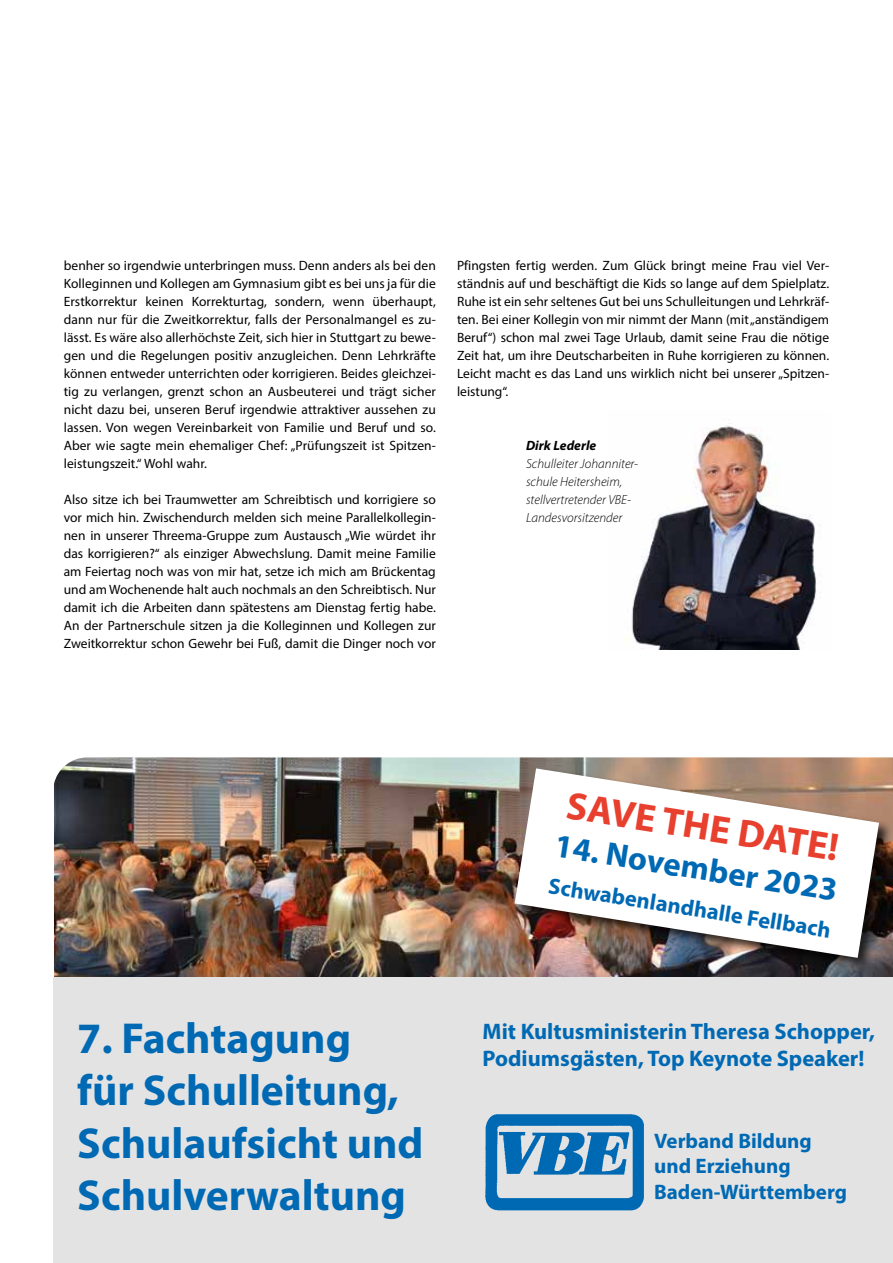
<style>
.page{position:relative;width:893px;height:1263px;background:#fff}
.page>*{position:absolute;margin:0;border:0;box-sizing:border-box;transform-origin:0 0}
.t1{font:700 43.5px/52.2px "Myriad Pro";color:#0069b4}
.t2{font:700 39px "Myriad Pro";color:#e8402f}
.t3{font:700 33px "Myriad Pro";color:#0069b4}
.t4{font:700 22.5px/27px "Myriad Pro";color:#0069b4}
.t5{font:700 21px/25.5px "Myriad Pro";color:#0069b4}
.t6{font:13.5px/18px "Myriad Pro";color:#000;text-align:justify}
.t7{font:italic 700 13.5px "Myriad Pro";color:#000}
.t8{font:italic 300 13.2px/18px "Myriad Pro";color:#000}
.t9{font:italic 600 9px "Myriad Pro";color:#0069b4}
</style>
<div class="page">
<img style="left:625px;top:425px;width:196px;height:225px">
<img style="left:54px;top:757px;width:839px;height:220px">
<div style="left:53px;top:977px;width:840px;height:286px;background:#e3e3e3"></div>
<img style="left:485px;top:1114px;width:159px;height:97px">
<div style="left:513px;top:767px;width:380px;height:204px;background:#000;opacity:.75"></div>
<img style="left:515px;top:768px;width:364px;height:190px">
<p class="t6" style="left:64px;top:256px;width:374px">benher so irgendwie unterbringen muss. Denn anders als bei den Kolleginnen und Kollegen am Gymnasium gibt es bei uns ja für die Erstkorrektur keinen Korrekturtag, sondern, wenn überhaupt, dann nur für die Zweitkorrektur, falls der Personalmangel es zu&shy;lässt. Es wäre also allerhöchste Zeit, sich hier in Stuttgart zu bewe&shy;gen und die Regelungen positiv anzugleichen. Denn Lehrkräfte können entweder unterrichten oder korrigieren. Beides gleichzei&shy;tig zu verlangen, grenzt schon an Ausbeuterei und trägt sicher nicht dazu bei, unseren Beruf irgendwie attraktiver aussehen zu lassen. Von wegen Vereinbarkeit von Familie und Beruf und so.<br>Aber wie sagte mein ehemaliger Chef: „Prüfungszeit ist Spitzen&shy;leistungszeit.“ Wohl wahr.</p>
<p class="t6" style="left:64px;top:490px;width:374px">Also sitze ich bei Traumwetter am Schreibtisch und korrigiere so vor mich hin. Zwischendurch melden sich meine Parallelkollegin&shy;nen in unserer Threema-Gruppe zum Austausch „Wie würdet ihr das korrigieren?“ als einziger Abwechslung. Damit meine Familie am Feiertag noch was von mir hat, setze ich mich am Brückentag und am Wochenende halt auch nochmals an den Schreibtisch. Nur damit ich die Arbeiten dann spätestens am Dienstag fertig habe.<br>An der Partnerschule sitzen ja die Kolleginnen und Kollegen zur Zweitkorrektur schon Gewehr bei Fuß, damit die Dinger noch vor</p>
<p class="t6" style="left:457px;top:256px;width:374px">Pfingsten fertig werden. Zum Glück bringt meine Frau viel Ver&shy;ständnis auf und beschäftigt die Kids so lange auf dem Spielplatz.<br>Ruhe ist ein sehr seltenes Gut bei uns Schulleitungen und Lehrkräf&shy;ten. Bei einer Kollegin von mir nimmt der Mann (mit „anständigem Beruf“) schon mal zwei Tage Urlaub, damit seine Frau die nötige Zeit hat, um ihre Deutscharbeiten in Ruhe korrigieren zu können.<br>Leicht macht es das Land uns wirklich nicht bei unserer „Spitzen&shy;leistung“.</p>
<p class="t7" style="left:526px;top:437px;width:72px">Dirk Lederle</p>
<p class="t8" style="left:526px;top:454px;width:114px">Schulleiter Johanniter&shy;schule Heitersheim, stellvertretender VBE-<br>Landesvorsitzender</p>
<h1 class="t1" style="left:77px;top:1011px;width:348px">7. Fachtagung<br>für Schulleitung,<br>Schulaufsicht und<br>Schulverwaltung</h1>
<h2 class="t2" style="left:571px;top:780px;width:276px;rotate:9deg">SAVE THE DATE!</h2>
<h3 class="t3" style="left:558px;top:824px;width:287px;rotate:9deg">14. November 2023</h3>
<h3 class="t4" style="left:551px;top:872px;width:287px;rotate:9deg">Schwabenlandhalle Fellbach</h3>
<h3 class="t4" style="left:483px;top:1017px;width:394px">Mit Kultusministerin Theresa Schopper,<br>Podiumsgästen, Top Keynote Speaker!</h3>
<h3 class="t5" style="left:654px;top:1127px;width:194px">Verband Bildung und Erziehung<br>Baden-Württemberg</h3>
<p class="t9" style="left:711px;top:1190px;width:119px">VBE Magazin • Juli/August 2023</p>
</div>
